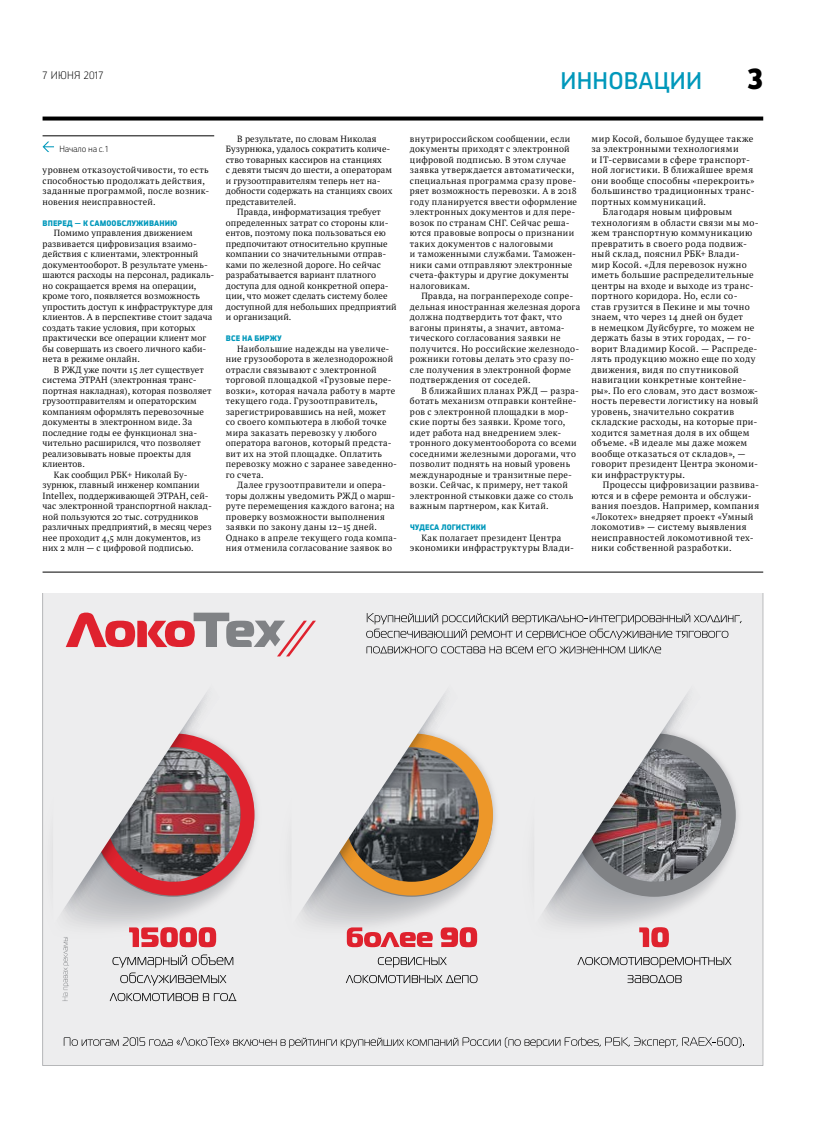
<style>
.page{position:relative;width:820px;height:1134px;background:#fff}
.page>*{position:absolute;margin:0;border:0;box-sizing:border-box;transform-origin:0 0}
.t1{font:700 30px "RBC Grotesk";color:#000}
.t2{font:24px "RBC Grotesk";letter-spacing:.01em;color:#0098bb}
.t3{font:300 11px "RBC Grotesk";letter-spacing:.025em;color:#000}
.t4{font:9.2px "PT Serif Pro";letter-spacing:.035em;color:#000}
.t5{font:9px/10.5px "PT Serif Pro";letter-spacing:.015em;color:#000}
.t6{font:9px/10.5px "PT Serif Pro";letter-spacing:.035em;color:#000}
.t7{font:300 9px "RBC Grotesk";letter-spacing:-.015em;color:#000}
.t8{font:700 8px "RBC Grotesk";letter-spacing:.01em;color:#0098bb}
</style>
<div class="page">
<svg style="left:43px;top:117px;width:720px;height:4px;background:#1d1d1d"></svg>
<hr style="left:43px;top:136px;width:171px;height:1px;background:#000">
<svg style="left:43px;top:142px;width:11px;height:10px"></svg>
<svg style="left:43px;top:593px;width:720px;height:473px;background:#d6cfcf"></svg>
<hr style="left:43px;top:572px;width:720px;height:1px;background:#000">
<p class="t3" style="left:43px;top:69px;width:62px">7 ИЮНЯ 2017</p>
<h2 class="t2" style="left:560px;top:68px;width:143px">ИННОВАЦИИ</h2>
<h1 class="t1" style="left:747px;top:62px;width:17px">3</h1>
<p class="t7" style="left:60px;top:144px;width:50px">Начало на с. 1</p>
<p class="t6" style="left:43px;top:164px;width:168px">уровнем отказоустойчивости, то есть способностью продолжать действия, заданные программой, после возник&shy;новения неисправностей.</p>
<p class="t8" style="left:43px;top:218px;width:136px">ВПЕРЕД — К САМООБСЛУЖИВАНИЮ</p>
<p class="t5" style="left:43px;top:227px;width:173px;text-indent:11px">Помимо управления движением развивается цифровизация взаимо&shy;действия с клиентами, электронный документооборот. В результате умень&shy;шаются расходы на персонал, радикаль&shy;но сокращается время на операции, кроме того, появляется возможность упростить доступ к инфраструктуре для клиентов. А в перспективе стоит задача создать такие условия, при которых практически все операции клиент мог бы совершать из своего личного каби&shy;нета в режиме онлайн.</p>
<p class="t5" style="left:54px;top:364px;width:151px">В РЖД уже почти 15 лет существует</p>
<p class="t5" style="left:43px;top:374px;width:155px">система ЭТРАН (электронная транс-</p>
<p class="t5" style="left:43px;top:385px;width:170px">портная накладная), которая позволяет</p>
<p class="t5" style="left:43px;top:395px;width:156px">грузоотправителям и операторским</p>
<p class="t5" style="left:43px;top:406px;width:163px">компаниям оформлять перевозочные</p>
<p class="t5" style="left:43px;top:416px;width:151px">документы в электронном виде. За</p>
<p class="t5" style="left:43px;top:427px;width:156px">последние годы ее функционал зна-</p>
<p class="t5" style="left:43px;top:437px;width:160px">чительно расширился, что позволяет</p>
<p class="t5" style="left:43px;top:448px;width:150px">реализовывать новые проекты для</p>
<p class="t5" style="left:43px;top:458px;width:44px">клиентов.</p>
<p class="t5" style="left:54px;top:469px;width:135px">Как сообщил РБК+ Николай Бу-</p>
<p class="t5" style="left:43px;top:479px;width:158px">зурнюк, главный инженер компании</p>
<p class="t5" style="left:43px;top:490px;width:168px">Intellex, поддерживающей ЭТРАН, сей-</p>
<p class="t5" style="left:43px;top:500px;width:171px">час электронной транспортной наклад-</p>
<p class="t5" style="left:43px;top:511px;width:157px">ной пользуются 20 тыс. сотрудников</p>
<p class="t5" style="left:43px;top:522px;width:171px">различных предприятий, в месяц через</p>
<p class="t5" style="left:43px;top:532px;width:160px">нее проходит 4,5 млн документов, из</p>
<p class="t5" style="left:43px;top:543px;width:152px">них 2 млн — с цифровой подписью.</p>
<p class="t5" style="left:226px;top:133px;width:168px;text-indent:11px">В результате, по словам Николая Бузурнюка, удалось сократить количе&shy;ство товарных кассиров на станциях<br>с девяти тысяч до шести, а операторам и грузоотправителям теперь нет на&shy;добности содержать на станциях своих представителей.</p>
<p class="t5" style="left:226px;top:207px;width:172px;text-indent:11px">Правда, информатизация требует определенных затрат со стороны кли&shy;ентов, поэтому пока пользоваться ею предпочитают относительно крупные компании со значительными отправ&shy;ками по железной дороге. Но сейчас разрабатывается вариант платного доступа для одной конкретной опера&shy;ции, что может сделать систему более доступной для небольших предприятий и организаций.</p>
<p class="t8" style="left:226px;top:334px;width:57px">ВСЕ НА БИРЖУ</p>
<p class="t5" style="left:226px;top:343px;width:173px;text-indent:11px">Наибольшие надежды на увеличе&shy;ние грузооборота в железнодорожной отрасли связывают с электронной торговой площадкой «Грузовые пере&shy;возки», которая начала работу в марте текущего года. Грузоотправитель, зарегистрировавшись на ней, может со своего компьютера в любой точке мира заказать перевозку у любого оператора вагонов, который предста&shy;вит их на этой площадке. Оплатить перевозку можно с заранее заведенно&shy;го счета.</p>
<p class="t5" style="left:226px;top:479px;width:173px;text-indent:11px">Далее грузоотправители и опера&shy;торы должны уведомить РЖД о марш&shy;руте перемещения каждого вагона; на проверку возможности выполнения заявки по закону даны 12–15 дней.<br>Однако в апреле текущего года компа&shy;ния отменила согласование заявок во</p>
<p class="t6" style="left:410px;top:133px;width:168px">внутрироссийском сообщении, если документы приходят с электронной цифровой подписью. В этом случае заявка утверждается автоматически, специальная программа сразу прове&shy;ряет возможность перевозки. А в 2018 году планируется ввести оформление электронных документов и для пере&shy;возок по странам СНГ. Сейчас реша&shy;ются правовые вопросы о признании таких документов с налоговыми<br>и таможенными службами. Таможен&shy;ники сами отправляют электронные счета-фактуры и другие документы налоговикам.</p>
<p class="t5" style="left:410px;top:291px;width:172px;text-indent:11px">Правда, на погранпереходе сопре&shy;дельная иностранная железная дорога должна подтвердить тот факт, что вагоны приняты, а значит, автома&shy;тического согласования заявки не получится. Но российские железнодо&shy;рожники готовы делать это сразу по&shy;сле получения в электронной форме подтверждения от соседей.</p>
<p class="t6" style="left:410px;top:385px;width:170px;text-indent:11px">В ближайших планах РЖД — разра&shy;ботать механизм отправки контейне&shy;ров с электронной площадки в мор&shy;ские порты без заявки. Кроме того, идет работа над внедрением элек&shy;тронного документооборота со всеми соседними железными дорогами, что позволит поднять на новый уровень международные и транзитные пере&shy;возки. Сейчас, к примеру, нет такой электронной стыковки даже со столь важным партнером, как Китай.</p>
<p class="t8" style="left:410px;top:523px;width:78px">ЧУДЕСА ЛОГИСТИКИ</p>
<p class="t5" style="left:421px;top:532px;width:141px">Как полагает президент Центра</p>
<p class="t4" style="left:410px;top:542px;width:165px">экономики инфраструктуры Влади-</p>
<p class="t4" style="left:591px;top:132px;width:163px">мир Косой, большое будущее также</p>
<p class="t4" style="left:591px;top:143px;width:148px">за электронными технологиями</p>
<p class="t4" style="left:591px;top:153px;width:160px">и IT-сервисами в сфере транспорт-</p>
<p class="t4" style="left:591px;top:164px;width:163px">ной логистики. В ближайшее время</p>
<p class="t4" style="left:591px;top:174px;width:164px">они вообще способны «перекроить»</p>
<p class="t4" style="left:591px;top:185px;width:164px">большинство традиционных транс-</p>
<p class="t4" style="left:591px;top:195px;width:116px">портных коммуникаций.</p>
<p class="t4" style="left:602px;top:206px;width:131px">Благодаря новым цифровым</p>
<p class="t4" style="left:591px;top:216px;width:169px">технологиям в области связи мы мо-</p>
<p class="t4" style="left:591px;top:227px;width:162px">жем транспортную коммуникацию</p>
<p class="t4" style="left:591px;top:237px;width:157px">превратить в своего рода подвиж-</p>
<p class="t4" style="left:591px;top:248px;width:149px">ный склад, пояснил РБК+ Влади-</p>
<p class="t4" style="left:591px;top:258px;width:157px">мир Косой. «Для перевозок нужно</p>
<p class="t4" style="left:591px;top:269px;width:164px">иметь большие распределительные</p>
<p class="t4" style="left:591px;top:279px;width:163px">центры на входе и выходе из транс-</p>
<p class="t4" style="left:591px;top:290px;width:147px">портного коридора. Но, если со-</p>
<p class="t4" style="left:591px;top:300px;width:160px">став грузится в Пекине и мы точно</p>
<p class="t4" style="left:591px;top:311px;width:153px">знаем, что через 14 дней он будет</p>
<p class="t4" style="left:591px;top:321px;width:164px">в немецком Дуйсбурге, то можем не</p>
<p class="t4" style="left:591px;top:332px;width:161px">держать базы в этих городах, — го-</p>
<p class="t4" style="left:591px;top:342px;width:167px">ворит Владимир Косой. — Распреде-</p>
<p class="t4" style="left:591px;top:353px;width:165px">лять продукцию можно еще по ходу</p>
<p class="t4" style="left:591px;top:363px;width:149px">движения, видя по спутниковой</p>
<p class="t4" style="left:591px;top:374px;width:156px">навигации конкретные контейне-</p>
<p class="t4" style="left:591px;top:384px;width:168px">ры». По его словам, это даст возмож-</p>
<p class="t4" style="left:591px;top:395px;width:168px">ность перевести логистику на новый</p>
<p class="t4" style="left:591px;top:405px;width:144px">уровень, значительно сократив</p>
<p class="t4" style="left:591px;top:416px;width:167px">складские расходы, на которые при-</p>
<p class="t4" style="left:591px;top:426px;width:159px">ходится заметная доля в их общем</p>
<p class="t4" style="left:591px;top:437px;width:157px">объеме. «В идеале мы даже можем</p>
<p class="t4" style="left:591px;top:447px;width:156px">вообще отказаться от складов», —</p>
<p class="t4" style="left:591px;top:458px;width:168px">говорит президент Центра экономи-</p>
<p class="t4" style="left:591px;top:468px;width:95px">ки инфраструктуры.</p>
<p class="t4" style="left:602px;top:479px;width:158px">Процессы цифровизации развива-</p>
<p class="t4" style="left:591px;top:489px;width:162px">ются и в сфере ремонта и обслужи-</p>
<p class="t4" style="left:591px;top:500px;width:169px">вания поездов. Например, компания</p>
<p class="t4" style="left:591px;top:510px;width:163px">«Локотех» внедряет проект «Умный</p>
<p class="t4" style="left:591px;top:521px;width:156px">локомотив» — систему выявления</p>
<p class="t4" style="left:591px;top:531px;width:164px">неисправностей локомотивной тех-</p>
<p class="t4" style="left:591px;top:542px;width:141px">ники собственной разработки.</p>
</div>
